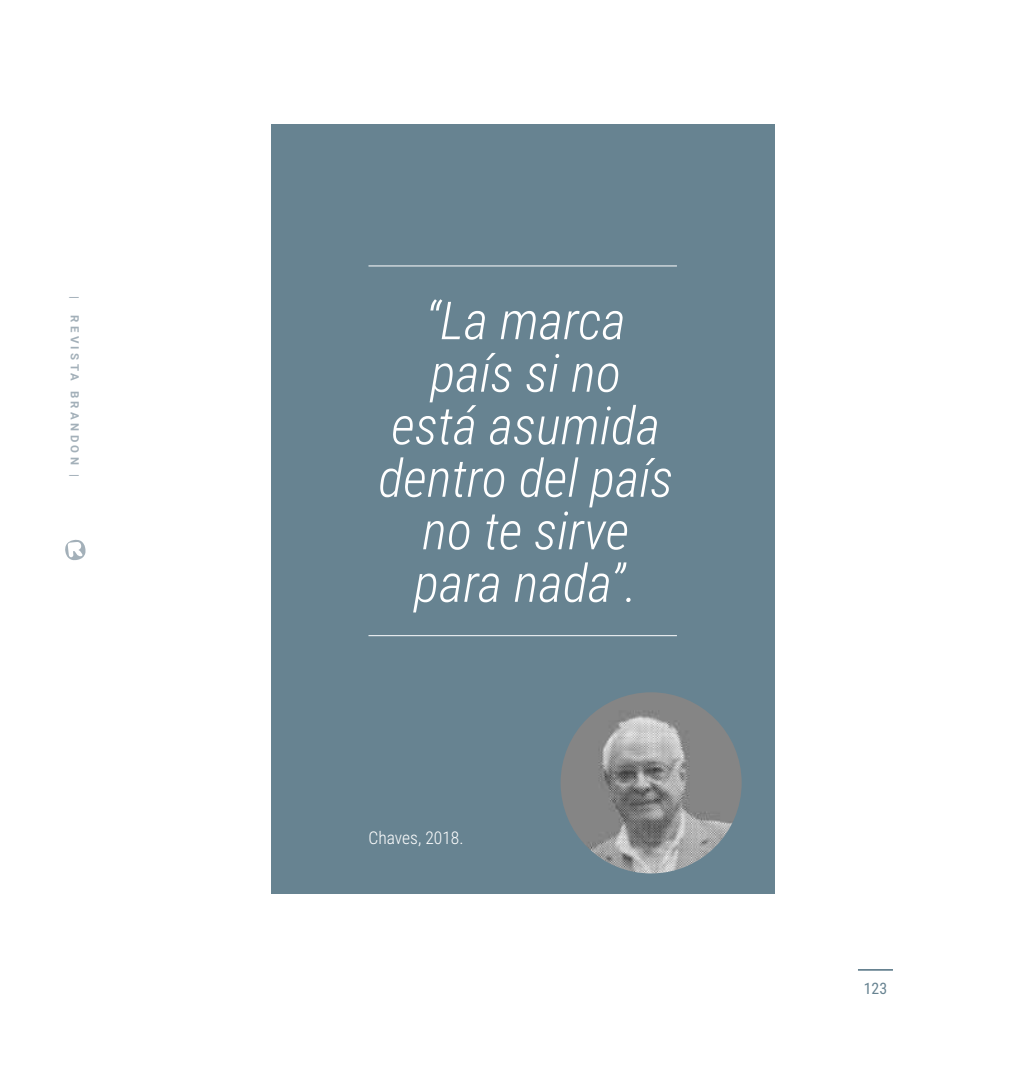
<style>
.page{position:relative;width:1017px;height:1067px;background:#fff}
.page>*{position:absolute;margin:0;border:0;box-sizing:border-box;transform-origin:0 0}
.t1{font:italic 300 52.5px/52.5px "Roboto Condensed";color:#fff;text-align:center}
.t2{font:300 17.5px "Roboto Condensed";color:#fff}
.t3{font:15.75px "Roboto Condensed";color:#678391}
.t4{font:700 11.38px "Roboto";letter-spacing:.3em;color:#a3b0b9}
</style>
<div class="page">
<svg style="left:65px;top:539px;width:21px;height:21px"></svg>
<hr style="left:858px;top:969px;width:35px;height:1px;background:#678391">
<div style="left:271px;top:124px;width:503px;height:769px;background:#678391"></div>
<hr style="left:368px;top:265px;width:309px;height:1px;background:#fff">
<hr style="left:368px;top:635px;width:309px;height:1px;background:#fff">
<img style="left:561px;top:692px;width:181px;height:181px;border-radius:90px">
<p class="t4" style="left:83px;top:296px;width:4px;rotate:90deg">|</p>
<p class="t4" style="left:83px;top:315px;width:164px;rotate:90deg">REVISTA BRANDON |</p>
<p class="t1" style="left:378px;top:292px;width:297px">“La marca país si no<br>está asumida dentro del país no te sirve para nada”.</p>
<p class="t2" style="left:368px;top:826px;width:97px">Chaves, 2018.</p>
<p class="t3" style="left:864px;top:976px;width:25px">123</p>
</div>
